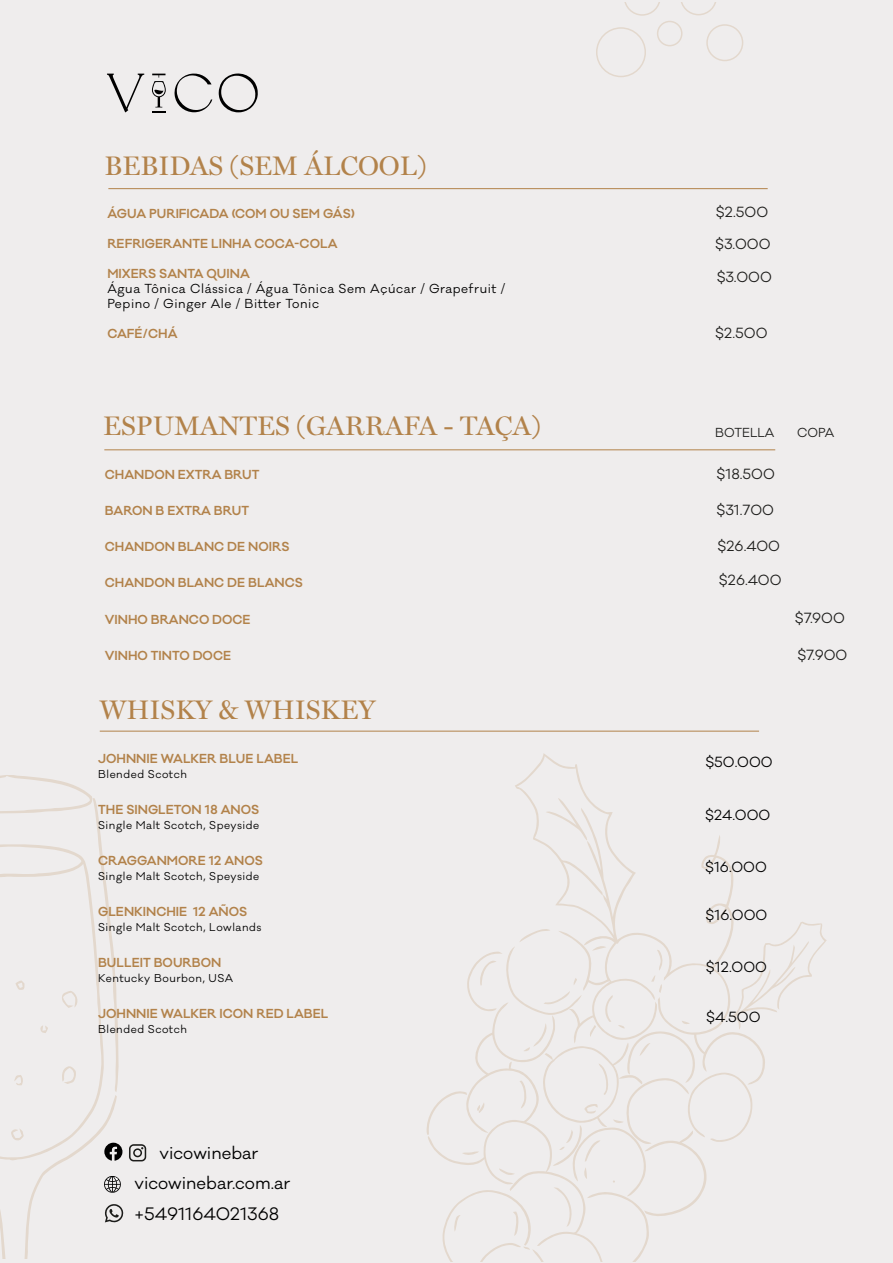
<style>
.page{position:relative;width:893px;height:1263px;background:#fff}
.page>*{position:absolute;margin:0;border:0;box-sizing:border-box;transform-origin:0 0}
.t1{font:27px "Miller Display";color:#b2824a}
.t2{font:16.5px/30.6px "Galano Classic";color:#000}
.t3{font:13.5px "Galano Classic";color:#1d1d1b}
.t4{font:13.5px "Galano Classic";color:#000}
.t5{font:600 12px "Galano Classic";color:#b2824a}
.t6{font:12px/15px "Galano Classic";letter-spacing:.05em;color:#000}
.t7{font:12px "Galano Classic";color:#1d1d1b}
.t8{font:10.5px "Galano Classic";letter-spacing:.05em;color:#000}
</style>
<div class="page">
<div style="left:0;top:0;width:891px;height:1262px;background:#efeded"></div>
<div style="left:706px;top:24px;width:37px;height:37px;border:2px solid #b2824a;border-radius:50%"></div>
<div style="left:596px;top:27px;width:50px;height:50px;border:2px solid #b2824a;border-radius:50%"></div>
<svg style="left:624px;top:2px;width:36px;height:14px"></svg>
<svg style="left:681px;top:2px;width:35px;height:13px"></svg>
<div style="left:657px;top:21px;width:25px;height:25px;border:2px solid #b2824a;border-radius:50%"></div>
<hr style="left:108px;top:188px;width:660px;height:1px;background:#b2824a">
<svg style="left:515px;top:753px;width:219px;height:169px"></svg>
<svg style="left:546px;top:798px;width:41px;height:43px"></svg>
<svg style="left:427px;top:922px;width:400px;height:340px"></svg>
<hr style="left:104px;top:449px;width:671px;height:1px;background:#b2824a">
<hr style="left:100px;top:731px;width:659px;height:1px;background:#b2824a">
<svg style="left:129px;top:1144px;width:17px;height:17px"></svg>
<svg style="left:0;top:775px;width:123px;height:483px"></svg>
<svg style="left:219px;top:73px;width:39px;height:39px"></svg>
<svg style="left:107px;top:74px;width:37px;height:38px"></svg>
<svg style="left:152px;top:74px;width:14px;height:38px"></svg>
<svg style="left:174px;top:73px;width:38px;height:39px"></svg>
<h1 class="t1" style="left:104px;top:150px;width:324px">BEBIDAS (SEM ÁLCOOL)</h1>
<p class="t5" style="left:107px;top:205px;width:249px">ÁGUA PURIFICADA (COM OU SEM GÁS)</p>
<p class="t5" style="left:107px;top:235px;width:232px">REFRIGERANTE LINHA COCA-COLA</p>
<p class="t5" style="left:107px;top:265px;width:144px">MIXERS SANTA QUINA</p>
<p class="t6" style="left:107px;top:281px;width:399px">Água Tônica Clássica / Água Tônica Sem Açúcar / Grapefruit /<br>Pepino / Ginger Ale / Bitter Tonic</p>
<p class="t5" style="left:107px;top:325px;width:72px">CAFÉ/CHÁ</p>
<h1 class="t1" style="left:103px;top:410px;width:439px">ESPUMANTES (GARRAFA - TAÇA)</h1>
<p class="t5" style="left:105px;top:467px;width:156px">CHANDON EXTRA BRUT</p>
<p class="t5" style="left:105px;top:503px;width:146px">BARON B EXTRA BRUT</p>
<p class="t5" style="left:105px;top:539px;width:186px">CHANDON BLANC DE NOIRS</p>
<p class="t5" style="left:105px;top:575px;width:200px">CHANDON BLANC DE BLANCS</p>
<p class="t5" style="left:105px;top:611px;width:147px">VINHO BRANCO DOCE</p>
<p class="t5" style="left:105px;top:647px;width:128px">VINHO TINTO DOCE</p>
<h1 class="t1" style="left:100px;top:693px;width:277px">WHISKY &amp; WHISKEY</h1>
<p class="t5" style="left:98px;top:751px;width:202px">JOHNNIE WALKER BLUE LABEL</p>
<p class="t8" style="left:98px;top:768px;width:90px">Blended Scotch</p>
<p class="t5" style="left:98px;top:802px;width:163px">THE SINGLETON 18 ANOS</p>
<p class="t8" style="left:98px;top:819px;width:163px">Single Malt Scotch, Speyside</p>
<p class="t5" style="left:98px;top:853px;width:166px">CRAGGANMORE 12 ANOS</p>
<p class="t8" style="left:98px;top:869px;width:163px">Single Malt Scotch, Speyside</p>
<p class="t5" style="left:98px;top:904px;width:151px">GLENKINCHIE 12 AÑOS</p>
<p class="t8" style="left:98px;top:920px;width:165px">Single Malt Scotch, Lowlands</p>
<p class="t5" style="left:98px;top:955px;width:125px">BULLEIT BOURBON</p>
<p class="t8" style="left:98px;top:971px;width:137px">Kentucky Bourbon, USA</p>
<p class="t5" style="left:98px;top:1006px;width:232px">JOHNNIE WALKER ICON RED LABEL</p>
<p class="t8" style="left:98px;top:1022px;width:90px">Blended Scotch</p>
<h2 class="t2" style="left:135px;top:1137px;width:157px;text-indent:25px">vicowinebar vicowinebar.com.ar +5491164021368</h2>
<p class="t3" style="left:716px;top:203px;width:54px">$2.500</p>
<p class="t3" style="left:715px;top:235px;width:57px">$3.000</p>
<p class="t3" style="left:717px;top:268px;width:57px">$3.000</p>
<p class="t3" style="left:715px;top:324px;width:54px">$2.500</p>
<p class="t7" style="left:715px;top:425px;width:61px">BOTELLA</p>
<p class="t7" style="left:797px;top:425px;width:39px">COPA</p>
<p class="t3" style="left:717px;top:465px;width:60px">$18.500</p>
<p class="t3" style="left:717px;top:501px;width:59px">$31.700</p>
<p class="t3" style="left:718px;top:537px;width:64px">$26.400</p>
<p class="t3" style="left:719px;top:571px;width:64px">$26.400</p>
<p class="t3" style="left:795px;top:609px;width:51px">$7.900</p>
<p class="t3" style="left:797px;top:646px;width:51px">$7.900</p>
<p class="t4" style="left:705px;top:754px;width:69px">$50.000</p>
<p class="t4" style="left:705px;top:806px;width:67px">$24.000</p>
<p class="t4" style="left:705px;top:858px;width:63px">$16.000</p>
<p class="t4" style="left:706px;top:906px;width:63px">$16.000</p>
<p class="t4" style="left:706px;top:958px;width:63px">$12.000</p>
<p class="t4" style="left:706px;top:1008px;width:56px">$4.500</p>
</div>
